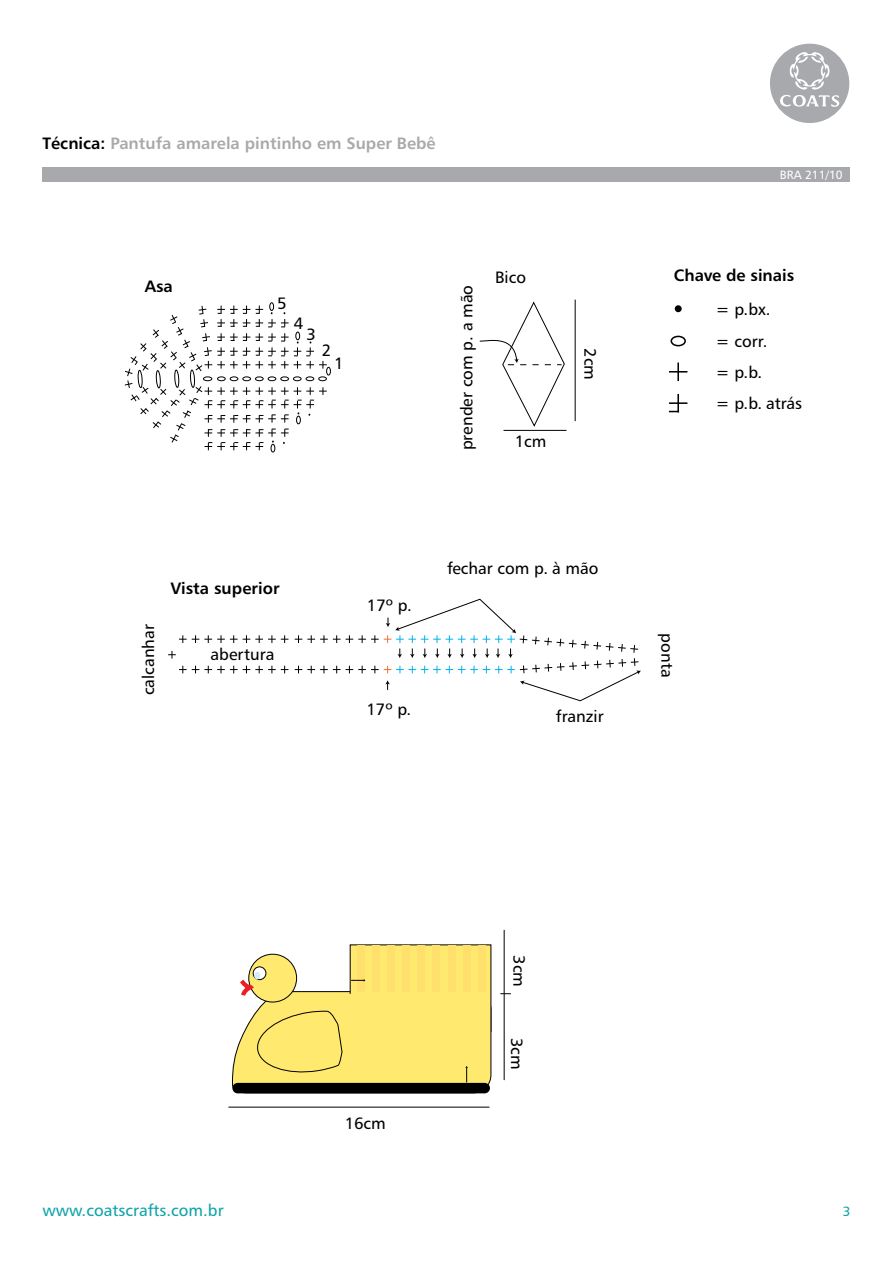
<style>
.page{position:relative;width:893px;height:1263px;background:#fff}
.page>*{position:absolute;margin:0;border:0;box-sizing:border-box;transform-origin:0 0}
.t1{font:16.5px/32.2px "Humanist 777 BT Roman B";color:#000}
.t2{font:16.5px "Humanist 777 BT Bold B";color:#a7a9ac}
.t3{font:16.5px "Humanist 777 BT Bold B";color:#000}
.t4{font:16.5px "Humanist 777 BT Roman B";color:#10a3a9}
.t5{font:13.5px "Humanist 777 BT Roman B";color:#10a3a9}
.t6{font:12px "Humanist 777 BT Roman B";color:#fff}
.s1{color:#000}
</style>
<div class="page">
<svg style="left:769px;top:43px;width:81px;height:81px"></svg>
<div style="left:770px;top:44px;width:79px;height:79px;background:#a7a9ac;border-radius:50%"></div>
<svg style="left:780px;top:50px;width:59px;height:57px"></svg>
<div style="left:43px;top:168px;width:807px;height:14px;background:#a7a9ac"></div>
<div style="left:675px;top:305px;width:7px;height:7px;background:#000;border-radius:50%"></div>
<div style="left:670px;top:336px;width:16px;height:10px;border:2px solid #000;border-radius:50%"></div>
<svg style="left:669px;top:363px;width:18px;height:18px"></svg>
<svg style="left:669px;top:394px;width:18px;height:18px"></svg>
<div style="left:326px;top:367px;width:5px;height:8px;border:1px solid #000;border-radius:50%"></div>
<div style="left:269px;top:302px;width:5px;height:9px;border:1px solid #000;border-radius:50%"></div>
<svg style="left:124px;top:305px;width:203px;height:147px"></svg>
<hr style="left:228px;top:1107px;width:261px;height:1px;background:#000">
<hr style="left:504px;top:930px;width:1px;height:150px;background:#000">
<svg style="left:232px;top:944px;width:259px;height:149px"></svg>
<svg style="left:168px;top:651px;width:8px;height:7px"></svg>
<svg style="left:179px;top:635px;width:109px;height:8px"></svg>
<svg style="left:179px;top:666px;width:109px;height:7px"></svg>
<svg style="left:295px;top:599px;width:346px;height:102px"></svg>
<hr style="left:503px;top:430px;width:63px;height:1px;background:#000">
<hr style="left:575px;top:300px;width:1px;height:121px;background:#000">
<svg style="left:479px;top:301px;width:86px;height:126px"></svg>
<p class="t2" style="left:43px;top:133px;width:395px"><span class="s1">Técnica:</span> Pantufa amarela pintinho em Super Bebê</p>
<p class="t3" style="left:145px;top:275px;width:30px">Asa</p>
<p class="t1" style="left:277px;top:287px;width:11px">5</p>
<p class="t1" style="left:294px;top:307px;width:11px">4</p>
<p class="t1" style="left:306px;top:317px;width:11px">3</p>
<p class="t1" style="left:322px;top:334px;width:11px">2</p>
<p class="t1" style="left:334px;top:347px;width:11px">1</p>
<p class="t1" style="left:450px;top:450px;width:167px;rotate:-90deg">prender com p. a mão</p>
<p class="t1" style="left:495px;top:261px;width:32px">Bico</p>
<p class="t1" style="left:515px;top:425px;width:33px">1cm</p>
<p class="t1" style="left:607px;top:348px;width:33px;rotate:90deg">2cm</p>
<p class="t3" style="left:171px;top:578px;width:111px">Vista superior</p>
<p class="t1" style="left:367px;top:589px;width:46px">17º p.</p>
<p class="t1" style="left:447px;top:551px;width:153px">fechar com p. à mão</p>
<p class="t6" style="left:780px;top:167px;width:64px">BRA 211/10</p>
<p class="t3" style="left:674px;top:265px;width:122px">Chave de sinais</p>
<p class="t1" style="left:716px;top:293px;width:56px">= p.bx. = corr.</p>
<p class="t1" style="left:716px;top:356px;width:88px;line-height:31.3px">= p.b.<br>= p.b. atrás</p>
<p class="t1" style="left:132px;top:695px;width:72px;rotate:-90deg">calcanhar</p>
<p class="t1" style="left:684px;top:633px;width:45px;rotate:90deg">ponta</p>
<p class="t1" style="left:210px;top:638px;width:65px">abertura</p>
<p class="t1" style="left:366px;top:693px;width:46px">17º p.</p>
<p class="t1" style="left:345px;top:1106px;width:43px">16cm</p>
<p class="t1" style="left:556px;top:700px;width:49px">franzir</p>
<p class="t1" style="left:536px;top:955px;width:33px;rotate:90deg">3cm</p>
<p class="t1" style="left:533px;top:1037px;width:33px;rotate:90deg">3cm</p>
<p class="t4" style="left:43px;top:1200px;width:183px">www.coatscrafts.com.br</p>
<p class="t5" style="left:843px;top:1203px;width:9px">3</p>
</div>
